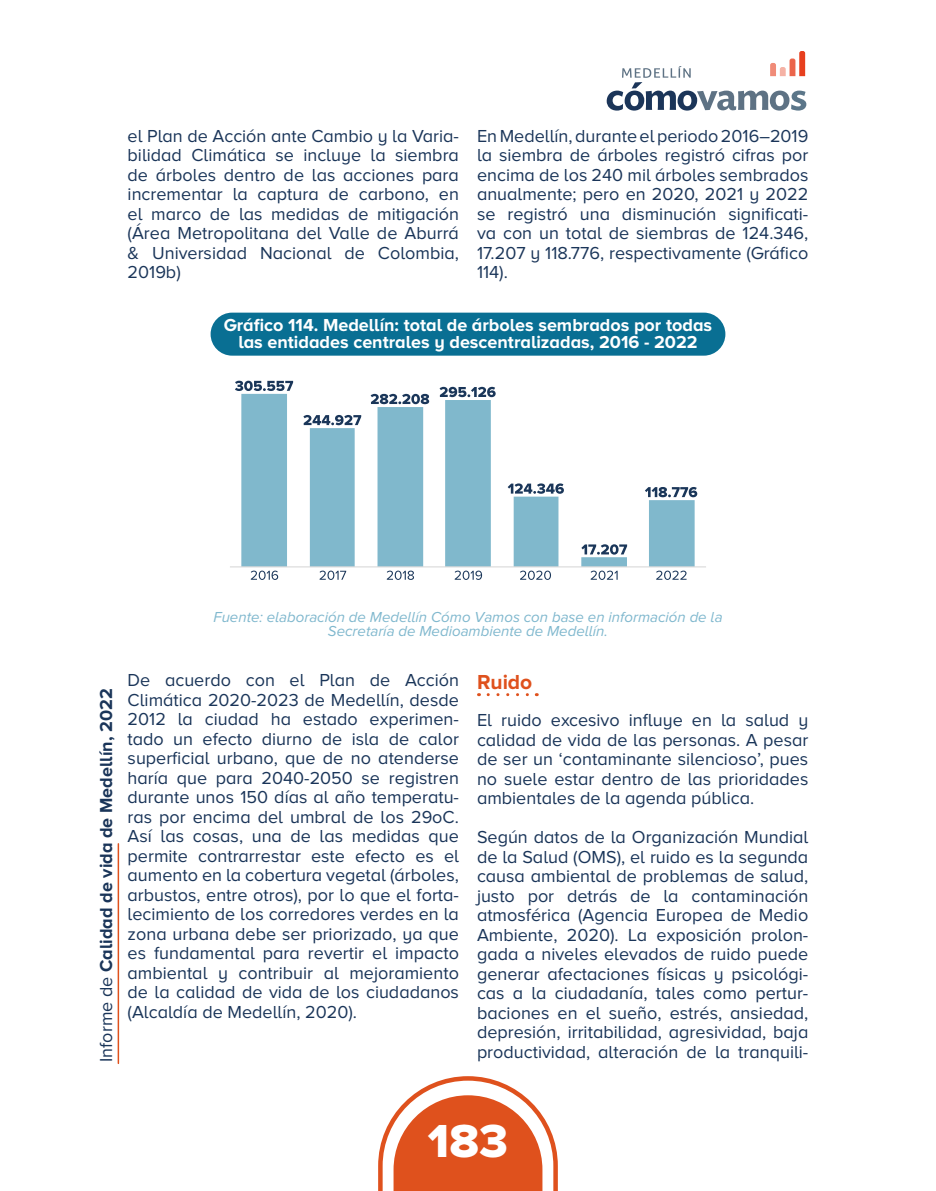
<style>
.page{position:relative;width:936px;height:1191px;background:#fff}
.page>*{position:absolute;margin:0;border:0;box-sizing:border-box;transform-origin:0 0}
.t1{font:48px "Proxima Nova A Extrabld";color:#fff}
.t2{font:700 21px "Proxima Nova A";color:#df511d}
.t3{font:18px/19.5px "Proxima Nova A";color:#1a3559;text-align:justify}
.t4{font:700 18px/16.5px "Proxima Nova A";color:#fff;text-align:center}
.t5{font:700 18px "Proxima Nova A";color:#1a3559}
.t6{font:italic 15px/13.5px "Proxima Nova A";color:#80b8ce;text-align:center}
.s1{font-weight:400}
</style>
<div class="page">
<svg style="left:378px;top:1076px;width:180px;height:115px"></svg>
<svg style="left:606px;top:51px;width:200px;height:60px"></svg>
<hr style="left:118px;top:844px;width:1px;height:219px;background:#df511d">
<div style="left:210px;top:313px;width:515px;height:43px;background:#096f93;border-radius:22px"></div>
<svg style="left:241px;top:394px;width:453px;height:172px"></svg>
<hr style="left:230px;top:566px;width:476px;height:1px;background:#d9d9d9">
<svg style="left:235px;top:381px;width:58px;height:10px"></svg>
<svg style="left:303px;top:415px;width:58px;height:10px"></svg>
<svg style="left:370px;top:394px;width:59px;height:10px"></svg>
<svg style="left:439px;top:387px;width:56px;height:10px"></svg>
<svg style="left:507px;top:483px;width:57px;height:11px"></svg>
<svg style="left:581px;top:544px;width:46px;height:10px"></svg>
<svg style="left:644px;top:487px;width:53px;height:10px"></svg>
<svg style="left:251px;top:570px;width:27px;height:10px"></svg>
<svg style="left:319px;top:570px;width:27px;height:10px"></svg>
<svg style="left:387px;top:570px;width:27px;height:10px"></svg>
<svg style="left:454px;top:570px;width:28px;height:10px"></svg>
<svg style="left:520px;top:570px;width:31px;height:10px"></svg>
<svg style="left:590px;top:570px;width:27px;height:10px"></svg>
<svg style="left:656px;top:570px;width:30px;height:10px"></svg>
<svg style="left:488px;top:693px;width:49px;height:3px"></svg>
<p class="t3" style="left:128px;top:126px;width:333px">el Plan de Acción ante Cambio y la Varia&shy;bilidad Climática se incluye la siembra de árboles dentro de las acciones para incrementar la captura de carbono, en el marco de las medidas de mitigación (Área Metropolitana del Valle de Aburrá &amp; Universidad Nacional de Colombia, 2019b)</p>
<p class="t3" style="left:477px;top:126px;width:333px">En Medellín, durante el periodo 2016–2019 la siembra de árboles registró cifras por encima de los 240 mil árboles sembrados anualmente; pero en 2020, 2021 y 2022 se registró una disminución significati&shy;va con un total de siembras de 124.346, 17.207 y 118.776, respectivamente (Gráfico 114).</p>
<p class="t4" style="left:224px;top:316px;width:490px">Gráfico 114. Medellín: total de árboles sembrados por todas las entidades centrales y descentralizadas, 2016 - 2022</p>
<p class="t5" style="left:96px;top:1062px;width:375px;rotate:-90deg"><span class="s1">Informe de</span> Calidad de vida de Medellín, 2022</p>
<p class="t6" style="left:213px;top:610px;width:510px">Fuente: elaboración de Medellín Cómo Vamos con base en información de la<br>Secretaría de Medioambiente de Medellín.</p>
<p class="t3" style="left:128px;top:670px;width:333px">De acuerdo con el Plan de Acción Climática 2020-2023 de Medellín, desde 2012 la ciudad ha estado experimen&shy;tado un efecto diurno de isla de calor superficial urbano, que de no atenderse haría que para 2040-2050 se registren durante unos 150 días al año temperatu&shy;ras por encima del umbral de los 29oC.<br>Así las cosas, una de las medidas que permite contrarrestar este efecto es el aumento en la cobertura vegetal (árboles, arbustos, entre otros), por lo que el forta&shy;lecimiento de los corredores verdes en la zona urbana debe ser priorizado, ya que es fundamental para revertir el impacto ambiental y contribuir al mejoramiento de la calidad de vida de los ciudadanos (Alcaldía de Medellín, 2020).</p>
<p class="t2" style="left:477px;top:669px;width:57px">Ruido</p>
<p class="t3" style="left:477px;top:710px;width:333px">El ruido excesivo influye en la salud y calidad de vida de las personas. A pesar de ser un ‘contaminante silencioso’, pues no suele estar dentro de las prioridades ambientales de la agenda pública.</p>
<p class="t3" style="left:477px;top:827px;width:333px">Según datos de la Organización Mundial de la Salud (OMS), el ruido es la segunda causa ambiental de problemas de salud, justo por detrás de la contaminación atmosférica (Agencia Europea de Medio Ambiente, 2020). La exposición prolon&shy;gada a niveles elevados de ruido puede generar afectaciones físicas y psicológi&shy;cas a la ciudadanía, tales como pertur&shy;baciones en el sueño, estrés, ansiedad, depresión, irritabilidad, agresividad, baja productividad, alteración de la tranquili-</p>
<h1 class="t1" style="left:428px;top:1112px;width:82px">183</h1>
</div>
